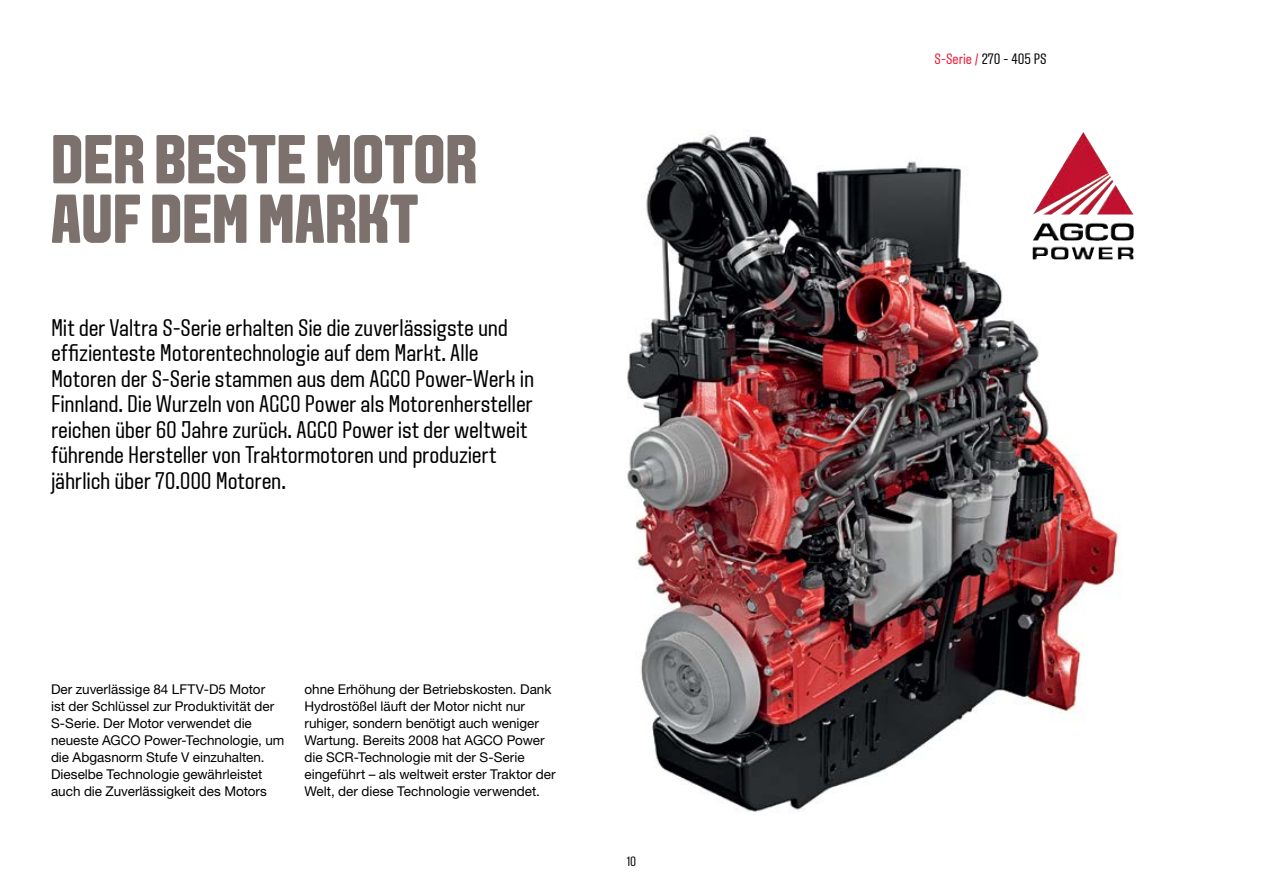
<style>
.page{position:relative;width:1263px;height:893px;background:#fff}
.page>*{position:absolute;margin:0;border:0;box-sizing:border-box;transform-origin:0 0}
.t1{font:800 69px/59.6px "VALTRA Aveny T";color:#7d716d}
.t2{font:24px/25.5px "VALTRA Aveny T";letter-spacing:-.015em;color:#000}
.t3{font:15px "VALTRA Aveny T";color:#000}
.t4{font:13.5px/17px "Helvetica Neue LT Std";color:#000}
.t5{font:13.5px "VALTRA Aveny T";color:#000}
.s1{color:#ed1b35}
</style>
<div class="page">
<img style="left:627px;top:130px;width:507px;height:683px">
<img style="left:1035px;top:132px;width:48px;height:79px">
<h1 class="t1" style="left:51px;top:129px;width:428px">DER BESTE MOTOR<br>AUF DEM MARKT</h1>
<p class="t2" style="left:51px;top:314px;width:485px">Mit der Valtra S-Serie erhalten Sie die zuverlässigste und effizienteste Motorentechnologie auf dem Markt. Alle Motoren der S-Serie stammen aus dem AGCO Power-Werk in Finnland. Die Wurzeln von AGCO Power als Motorenhersteller reichen über 60 Jahre zurück. AGCO Power ist der weltweit führende Hersteller von Traktormotoren und produziert jährlich über 70.000 Motoren.</p>
<p class="t4" style="left:51px;top:681px;width:235px">Der zuverlässige 84 LFTV-D5 Motor<br>ist der Schlüssel zur Produktivität der S-Serie. Der Motor verwendet die neueste AGCO Power-Technologie, um die Abgasnorm Stufe V einzuhalten.<br>Dieselbe Technologie gewährleistet auch die Zuverlässigkeit des Motors</p>
<p class="t4" style="left:304px;top:681px;width:253px">ohne Erhöhung der Betriebskosten. Dank Hydrostößel läuft der Motor nicht nur ruhiger, sondern benötigt auch weniger Wartung. Bereits 2008 hat AGCO Power die SCR-Technologie mit der S-Serie eingeführt – als weltweit erster Traktor der Welt, der diese Technologie verwendet.</p>
<p class="t5" style="left:627px;top:852px;width:11px">10</p>
<p class="t3" style="left:934px;top:49px;width:114px"><span class="s1">S-Serie /</span> 270 - 405 PS</p>
</div>
